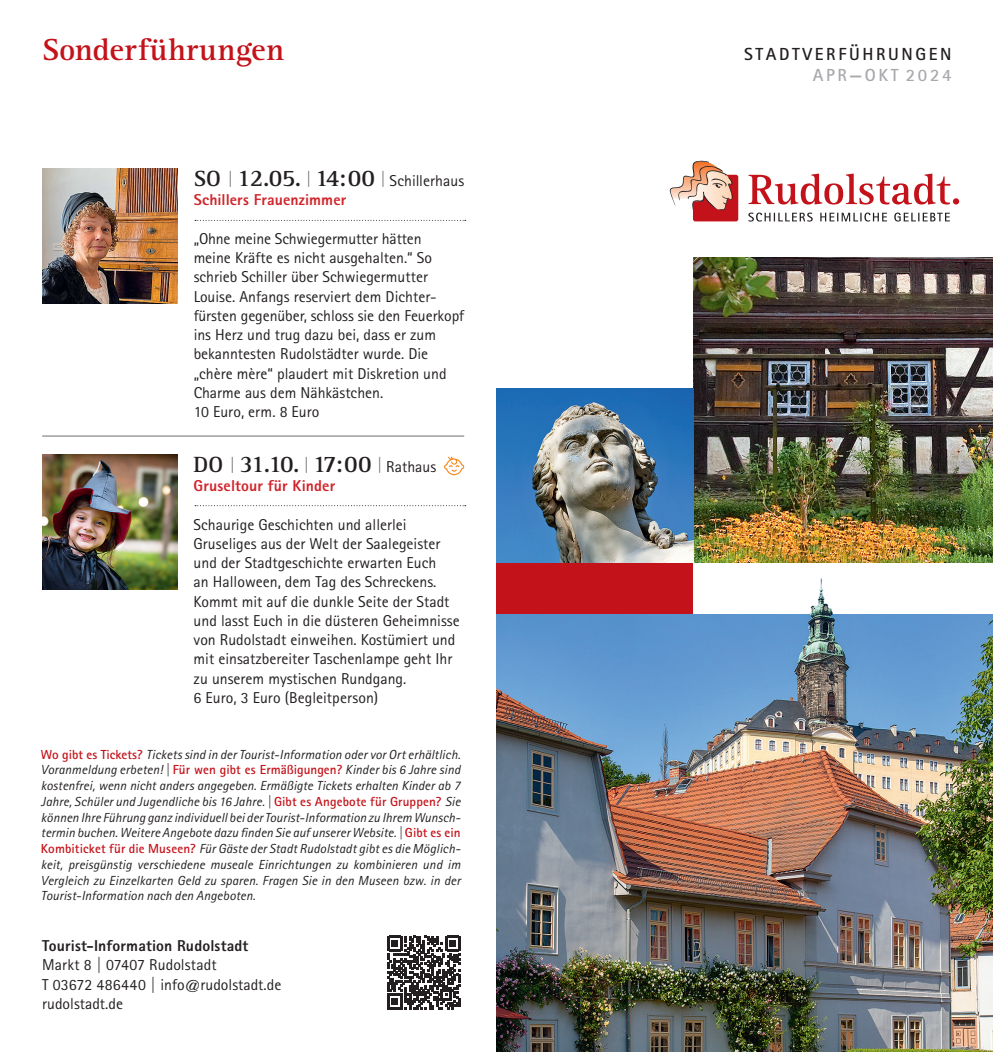
<style>
.page{position:relative;width:993px;height:1052px;background:#fff}
.page>*{position:absolute;margin:0;border:0;box-sizing:border-box;transform-origin:0 0}
.t1{font:700 31.5px "Rotis Serif Std";letter-spacing:.01em;color:#c4121a}
.t2{font:700 24.5px "Rotis Serif Std";letter-spacing:-.075em;color:#231f20}
.t3{font:700 17.5px "Rotis Sans Serif Std";letter-spacing:.15em;color:#231f20}
.t4{font:700 17.5px "Rotis Sans Serif Std";letter-spacing:.15em;color:#a8a9ad}
.t5{font:15.75px/19.2px "Rotis Sans Serif Std";color:#231f20}
.t6{font:800 15.75px/19.2px "Rotis Sans Serif Std";letter-spacing:.01em;color:#d1232a}
.t7{font:italic 13.12px/15.8px "Rotis Sans Serif Std";letter-spacing:.01em;color:#231f20;text-align:justify}
.s1{font-family:"Rotis Serif Std";font-weight:700;font-size:22.75px;color:#231f20}
.s2{font-weight:400;color:#636366}
.s3{font-family:"Rotis Serif Std";font-weight:700;font-size:24.5px;color:#231f20}
.s4{font-weight:400;color:#231f20}
.s5{font-size:22.75px}
.s6{font-family:"Rotis Sans Serif Std";font-weight:400;font-size:15.75px;color:#636366}
.s7{font-family:"Rotis Sans Serif Std";font-weight:400;font-size:15.75px}
.s8{font-weight:700;font-style:normal;color:#c4121a}
.s9{font-weight:800}
</style>
<div class="page">
<img style="left:693px;top:257px;width:299px;height:305px">
<img style="left:496px;top:614px;width:496px;height:438px">
<img style="left:496px;top:389px;width:197px;height:171px">
<img style="left:42px;top:169px;width:135px;height:135px">
<hr style="left:42px;top:436px;width:422px;height:1px;background:#6c6d70">
<img style="left:42px;top:454px;width:135px;height:135px">
<svg style="left:195px;top:505px;width:270px;height:1px"></svg>
<svg style="left:387px;top:936px;width:73px;height:73px"></svg>
<svg style="left:195px;top:220px;width:270px;height:1px"></svg>
<svg style="left:444px;top:457px;width:20px;height:19px"></svg>
<svg style="left:669px;top:161px;width:69px;height:60px"></svg>
<svg style="left:748px;top:173px;width:210px;height:31px"></svg>
<svg style="left:748px;top:213px;width:201px;height:9px"></svg>
<img style="left:496px;top:560px;width:492px;height:54px">
<h1 class="t1" style="left:42px;top:31px;width:244px">Sonderführungen</h1>
<p class="t3" style="left:743px;top:43px;width:209px">STADTVERFÜHRUNGEN</p>
<p class="t4" style="left:812px;top:64px;width:140px">APR—OKT 2024</p>
<p class="t6" style="left:193px;top:171px;width:272px"><span class="s1">SO</span> <span class="s2">|</span> <span class="s3">12.05.</span> <span class="s2">|</span> <span class="s3">14:00</span> <span class="s2">|</span> <span class="s4">Schillerhaus<br></span>Schillers Frauenzimmer</p>
<p class="t5" style="left:193px;top:229px;width:272px">„Ohne meine Schwiegermutter hätten<br>meine Kräfte es nicht ausgehalten.“ So schrieb Schiller über Schwiegermutter Louise. Anfangs reserviert dem Dichter&shy;fürsten gegenüber, schloss sie den Feuerkopf ins Herz und trug dazu bei, dass er zum bekanntesten Rudolstädter wurde. Die „chère mère“ plaudert mit Diskretion und Charme aus dem Nähkästchen.<br>10 Euro, erm. 8 Euro</p>
<h2 class="t2" style="left:193px;top:449px;width:244px"><span class="s5">DO</span> <span class="s6">|</span> 31.10. <span class="s6">|</span> 17:00 <span class="s6">|</span> <span class="s7">Rathaus</span></h2>
<p class="t6" style="left:193px;top:476px;width:143px">Gruseltour für Kinder</p>
<p class="t5" style="left:193px;top:514px;width:267px">Schaurige Geschichten und allerlei Gruseliges aus der Welt der Saalegeister und der Stadtgeschichte erwarten Euch<br>an Halloween, dem Tag des Schreckens.<br>Kommt mit auf die dunkle Seite der Stadt und lasst Euch in die düsteren Geheimnisse von Rudolstadt einweihen. Kostümiert und mit einsatzbereiter Taschenlampe geht Ihr zu unserem mystischen Rundgang.<br>6 Euro, 3 Euro (Begleitperson)</p>
<p class="t7" style="left:41px;top:746px;width:421px"><span class="s8">Wo gibt es Tickets?</span> Tickets sind in der Tourist-Information oder vor Ort erhältlich.<br>Voranmeldung erbeten! | <span class="s8">Für wen gibt es Ermäßigungen?</span> Kinder bis 6 Jahre sind kostenfrei, wenn nicht anders angegeben. Ermäßigte Tickets erhalten Kinder ab 7<br>Jahre, Schüler und Jugendliche bis 16 Jahre. | <span class="s8">Gibt es Angebote für Gruppen?</span> Sie können Ihre Führung ganz individuell bei der Tourist-Information zu Ihrem Wunsch&shy;termin buchen. Weitere Angebote dazu finden Sie auf unserer Website. | <span class="s8">Gibt es ein Kombiticket für die Museen?</span> Für Gäste der Stadt Rudolstadt gibt es die Möglich&shy;keit, preisgünstig verschiedene museale Einrichtungen zu kombinieren und im Vergleich zu Einzelkarten Geld zu sparen. Fragen Sie in den Museen bzw. in der Tourist-Information nach den Angeboten.</p>
<p class="t5" style="left:42px;top:936px;width:240px"><span class="s9">Tourist-Information Rudolstadt<br></span>Markt 8 <span class="s9">|</span> 07407 Rudolstadt<br>T 03672 486440 <span class="s9">|</span> info@rudolstadt.de rudolstadt.de</p>
</div>
